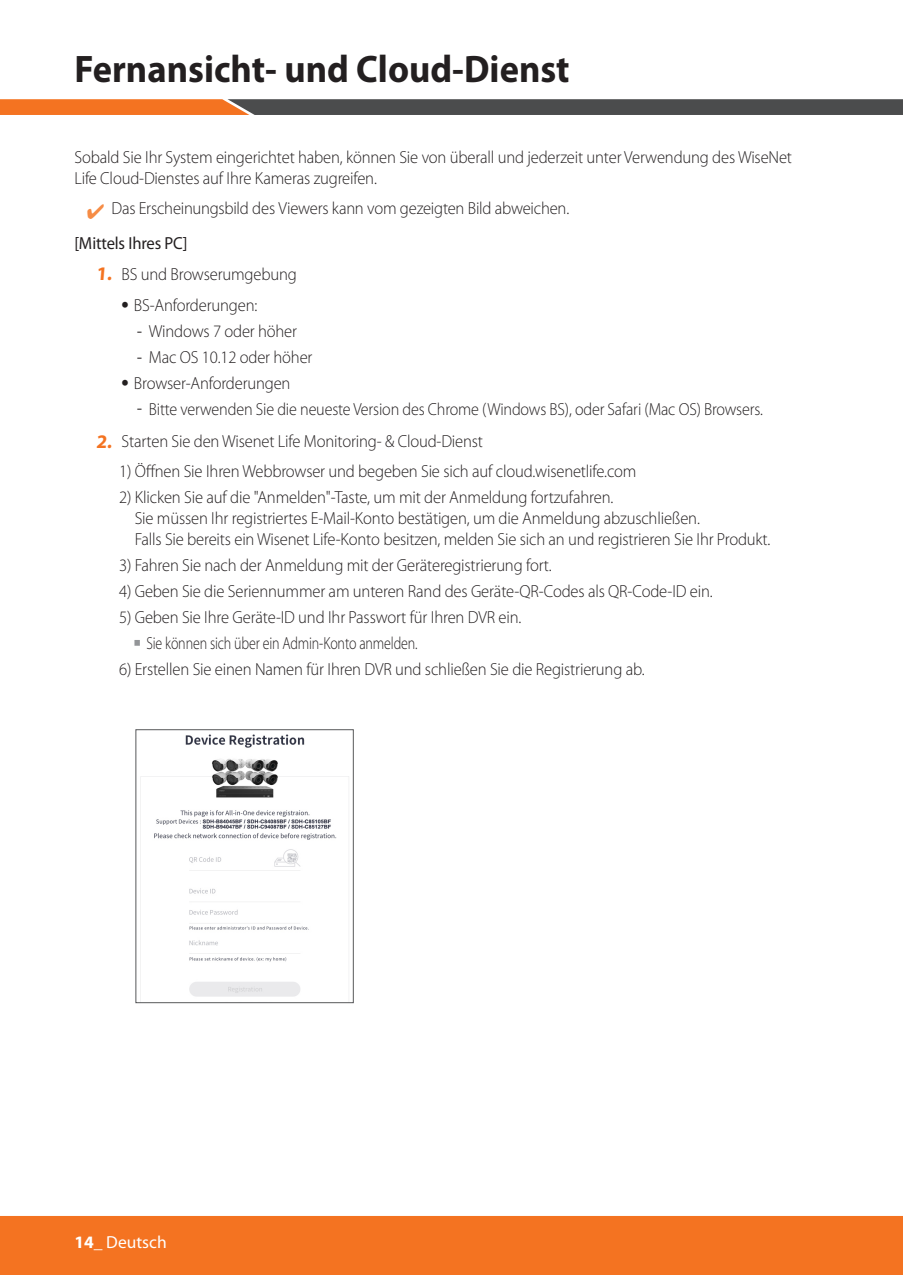
<style>
.page{position:relative;width:903px;height:1275px;background:#fff}
.page>*{position:absolute;margin:0;border:0;box-sizing:border-box;transform-origin:0 0}
.t1{font:700 38.5px "Myriad Pro";color:#231f20;scale:.95 1}
.t2{font:300 17.5px/21px "Myriad Pro";letter-spacing:-.01em;color:#231f20;scale:.95 1}
.t3{font:300 17.5px "Myriad Pro";letter-spacing:-.01em;color:#231f20;scale:.92 1}
.t4{font:17.5px "Myriad Pro";letter-spacing:-.01em;color:#231f20;scale:.95 1}
.t5{font:17.5px "Myriad Pro";color:#fff}
.s1{font-weight:700;font-size:19.25px;color:#f47321}
.s2{font-family:"SI Icon HR755";font-weight:400}
.s3{font-family:"Helvetica Neue cp"}
.s4{font-family:"SI Icon HR755";font-weight:400;color:#939598}
.s5{font-weight:700}
</style>
<div class="page">
<div style="left:0;top:1216px;width:903px;height:59px;background:#f47321"></div>
<svg style="left:0;top:99px;width:903px;height:16px;background:#7a5945"></svg>
<img style="left:140px;top:734px;width:209px;height:267px">
<div style="left:135px;top:729px;width:219px;height:274px;border:1px solid #57585a"></div>
<h1 class="t1" style="left:74px;top:44px;width:523px">Fernansicht- und Cloud-Dienst</h1>
<p class="t2" style="left:74px;top:147px;width:757px">Sobald Sie Ihr System eingerichtet haben, können Sie von überall und jederzeit unter Verwendung des WiseNet<br>Life Cloud-Dienstes auf Ihre Kameras zugreifen.</p>
<p class="t2" style="left:112px;top:198px;width:483px">Das Erscheinungsbild des Viewers kann vom gezeigten Bild abweichen.</p>
<p class="t4" style="left:74px;top:232px;width:121px">[Mittels Ihres PC]</p>
<p class="t2" style="left:96px;top:263px;width:213px"><span class="s1">1.</span> BS und Browserumgebung</p>
<p class="t2" style="left:122px;top:294px;width:144px"><span class="s2">•</span> BS-Anforderungen:</p>
<p class="t2" style="left:136px;top:320px;width:171px"><span class="s3">-</span> Windows 7 oder höher</p>
<p class="t2" style="left:136px;top:346px;width:187px"><span class="s3">-</span> Mac OS 10.12 oder höher</p>
<p class="t2" style="left:122px;top:372px;width:179px"><span class="s2">•</span> Browser-Anforderungen</p>
<p class="t3" style="left:136px;top:398px;width:682px"><span class="s3">-</span> Bitte verwenden Sie die neueste Version des Chrome (Windows BS), oder Safari (Mac OS) Browsers.</p>
<p class="t2" style="left:96px;top:430px;width:409px"><span class="s1">2.</span> Starten Sie den Wisenet Life Monitoring- &amp; Cloud-Dienst</p>
<p class="t2" style="left:119px;top:461px;width:546px">1) Öffnen Sie Ihren Webbrowser und begeben Sie sich auf cloud.wisenetlife.com</p>
<p class="t2" style="left:135px;top:487px;width:670px;text-indent:-16px">2) Klicken Sie auf die "Anmelden"-Taste, um mit der Anmeldung fortzufahren.<br>Sie müssen Ihr registriertes E-Mail-Konto bestätigen, um die Anmeldung abzuschließen.<br>Falls Sie bereits ein Wisenet Life-Konto besitzen, melden Sie sich an und registrieren Sie Ihr Produkt.</p>
<p class="t2" style="left:119px;top:555px;width:457px">3) Fahren Sie nach der Anmeldung mit der Geräteregistrierung fort.</p>
<p class="t2" style="left:119px;top:581px;width:626px">4) Geben Sie die Seriennummer am unteren Rand des Geräte-QR-Codes als QR-Code-ID ein.</p>
<p class="t2" style="left:134px;top:604px;width:409px;line-height:26.1px;text-indent:-15px">5) Geben Sie Ihre Geräte-ID und Ihr Passwort für Ihren DVR ein. <span class="s4">`</span> Sie können sich über ein Admin-Konto anmelden.</p>
<p class="t2" style="left:119px;top:658px;width:555px">6) Erstellen Sie einen Namen für Ihren DVR und schließen Sie die Registrierung ab.</p>
<p class="t5" style="left:74px;top:1232px;width:94px"><span class="s5">14</span>_ Deutsch</p>
</div>
